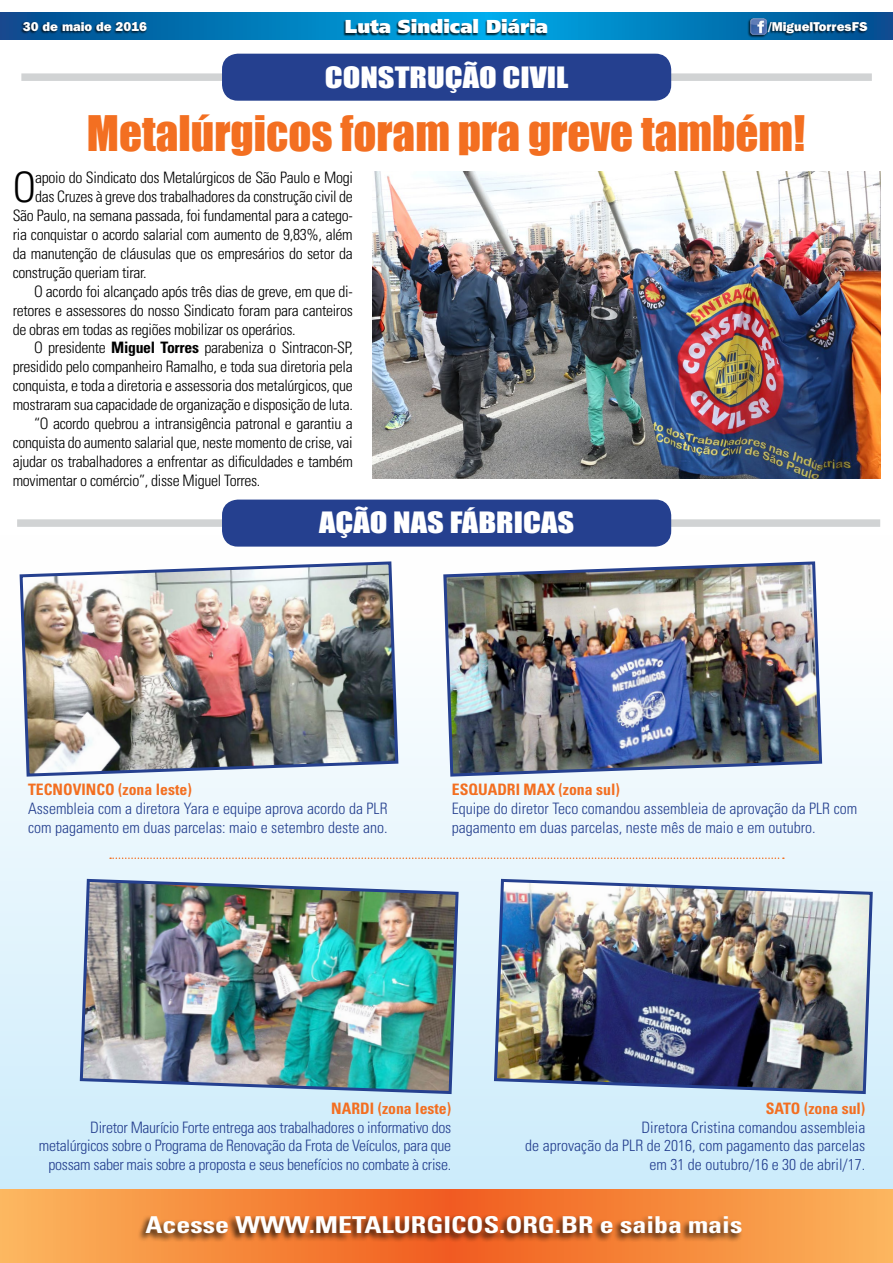
<style>
.page{position:relative;width:893px;height:1263px;background:#fff}
.page>*{position:absolute;margin:0;border:0;box-sizing:border-box;transform-origin:0 0}
.t1{font:45px "Impact";color:#f36f21}
.t2{font:300 condensed 42px "Univers";color:#000}
.t3{font:27px "Impact";color:#fff;scale:1.2 1}
.t4{font:700 condensed 23.25px "Univers";color:#fff;scale:1.2 1}
.t5{font:900 18.75px "Frutiger";color:#fff}
.t6{font:300 condensed 15.75px "Univers";letter-spacing:-.02em;color:#000}
.t7{font:300 condensed 15.75px/18.9px "Univers";color:#25408f}
.t8{font:300 condensed 15.75px/18.9px "Univers";letter-spacing:-.02em;color:#25408f;text-align:right}
.t9{font:700 condensed 15.75px "Univers";color:#f36f21}
.t10{font:800 12.75px "Franklin Gothic IT Cby BT";color:#fff}
.s1{font-weight:700}
</style>
<div class="page">
<div style="left:0;top:535px;width:893px;height:655px;background:linear-gradient(to bottom,#fff,#ccecfb)"></div>
<img style="left:372px;top:171px;width:508px;height:307px">
<svg style="left:0;top:13px;width:893px;height:27px;background:#075094"></svg>
<div style="left:20px;top:21px;width:127px;height:13px;background:#000;opacity:.75"></div>
<div style="left:765px;top:21px;width:103px;height:15px;background:#000;opacity:.75"></div>
<svg style="left:80px;top:12px;width:734px;height:206px"></svg>
<div style="left:21px;top:73px;width:851px;height:8px;background:#d1d3d4"></div>
<div style="left:17px;top:519px;width:863px;height:8px;background:#d1d3d4"></div>
<div style="left:222px;top:54px;width:449px;height:47px;background:#25408f;border-radius:16px"></div>
<div style="left:222px;top:500px;width:449px;height:47px;background:#25408f;border-radius:16px"></div>
<svg style="left:0;top:1190px;width:893px;height:73px;background:#f68f41"></svg>
<div style="left:137px;top:1214px;width:606px;height:29px;background:#000;opacity:.75"></div>
<img style="left:18px;top:560px;width:382px;height:218px">
<img style="left:78px;top:877px;width:382px;height:218px">
<img style="left:442px;top:560px;width:382px;height:218px">
<img style="left:492px;top:877px;width:382px;height:218px">
<svg style="left:110px;top:857px;width:674px;height:2px"></svg>
<p class="t10" style="left:23px;top:18px;width:126px">30 de maio de 2016</p>
<p class="t5" style="left:345px;top:15px;width:205px">Luta Sindical Diária</p>
<p class="t10" style="left:768px;top:18px;width:101px">/MiguelTorresFS</p>
<h3 class="t3" style="left:325px;top:56px;width:205px">CONSTRUÇÃO CIVIL</h3>
<h1 class="t1" style="left:87px;top:99px;width:720px">Metalúrgicos foram pra greve também!</h1>
<h2 class="t2" style="left:13px;top:162px;width:25px">O</h2>
<p class="t6" style="left:35px;top:168px;width:319px">apoio do Sindicato dos Metalúrgicos de São Paulo e Mogi</p>
<p class="t6" style="left:35px;top:187px;width:319px">das Cruzes à greve dos trabalhadores da construção civil de</p>
<p class="t6" style="left:13px;top:206px;width:342px">São Paulo, na semana passada, foi fundamental para a catego-</p>
<p class="t6" style="left:13px;top:225px;width:342px">ria conquistar o acordo salarial com aumento de 9,83%, além</p>
<p class="t6" style="left:13px;top:244px;width:342px">da manutenção de cláusulas que os empresários do setor da</p>
<p class="t6" style="left:13px;top:263px;width:135px">construção queriam tirar.</p>
<p class="t6" style="left:34px;top:282px;width:320px">O acordo foi alcançado após três dias de greve, em que di-</p>
<p class="t6" style="left:13px;top:301px;width:342px">retores e assessores do nosso Sindicato foram para canteiros</p>
<p class="t6" style="left:13px;top:320px;width:285px">de obras em todas as regiões mobilizar os operários.</p>
<p class="t6" style="left:34px;top:338px;width:320px">O presidente <span class="s1">Miguel Torres</span> parabeniza o Sintracon-SP,</p>
<p class="t6" style="left:13px;top:357px;width:341px">presidido pelo companheiro Ramalho, e toda sua diretoria pela</p>
<p class="t6" style="left:13px;top:376px;width:342px">conquista, e toda a diretoria e assessoria dos metalúrgicos, que</p>
<p class="t6" style="left:13px;top:395px;width:342px">mostraram sua capacidade de organização e disposição de luta.</p>
<p class="t6" style="left:34px;top:414px;width:320px">“O acordo quebrou a intransigência patronal e garantiu a</p>
<p class="t6" style="left:13px;top:433px;width:342px">conquista do aumento salarial que, neste momento de crise, vai</p>
<p class="t6" style="left:13px;top:452px;width:342px">ajudar os trabalhadores a enfrentar as dificuldades e também</p>
<p class="t6" style="left:13px;top:471px;width:249px">movimentar o comércio”, disse Miguel Torres.</p>
<h3 class="t3" style="left:319px;top:502px;width:214px">AÇÃO NAS FÁBRICAS</h3>
<p class="t9" style="left:28px;top:779px;width:165px">TECNOVINCO (zona leste)</p>
<p class="t7" style="left:28px;top:798px;width:361px">Assembleia com a diretora Yara e equipe aprova acordo da PLR com pagamento em duas parcelas: maio e setembro deste ano.</p>
<p class="t9" style="left:452px;top:779px;width:170px">ESQUADRI MAX (zona sul)</p>
<p class="t7" style="left:452px;top:798px;width:407px">Equipe do diretor Teco comandou assembleia de aprovação da PLR com pagamento em duas parcelas, neste mês de maio e em outubro.</p>
<p class="t9" style="left:331px;top:1098px;width:121px">NARDI (zona leste)</p>
<p class="t8" style="left:39px;top:1117px;width:414px">Diretor Maurício Forte entrega aos trabalhadores o informativo dos metalúrgicos sobre o Programa de Renovação da Frota de Veículos, para que possam saber mais sobre a proposta e seus benefícios no combate à crise.</p>
<p class="t9" style="left:766px;top:1098px;width:101px">SATO (zona sul)</p>
<p class="t7" style="left:525px;top:1117px;width:342px;text-align:right">Diretora Cristina comandou assembleia<br>de aprovação da PLR de 2016, com pagamento das parcelas em 31 de outubro/16 e 30 de abril/17.</p>
<h3 class="t4" style="left:146px;top:1210px;width:499px">Acesse WWW.METALURGICOS.ORG.BR e saiba mais</h3>
</div>
